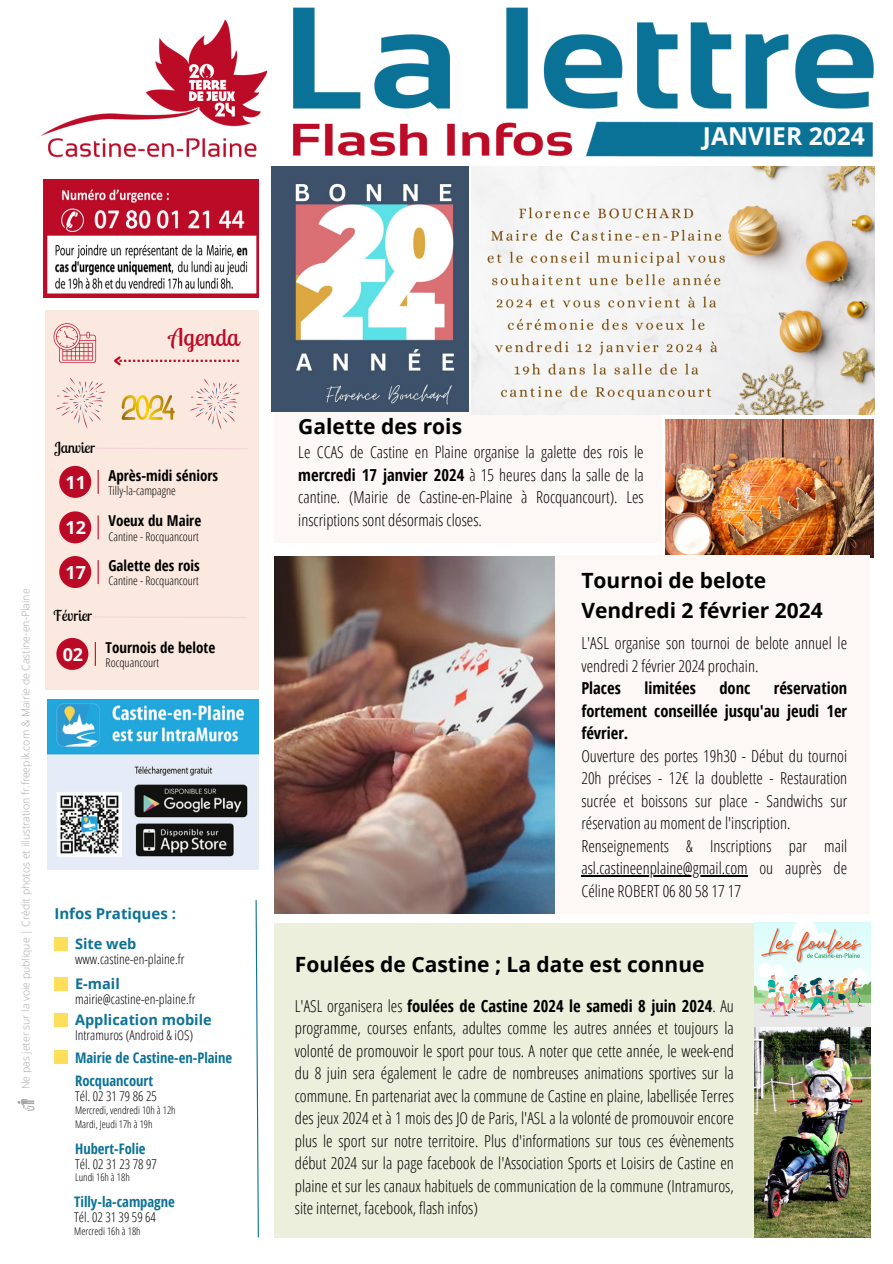
<style>
.page{position:relative;width:893px;height:1264px;background:#fff}
.page>*{position:absolute;margin:0;border:0;box-sizing:border-box;transform-origin:0 0}
.t1{font:700 24.6px "Open Sans";color:#fefdfd}
.t2{font:24.15px "Lobster Two";color:#bc0b27}
.t3{font:700 21px "Open Sans";color:#000}
.t4{font:700 18px "Open Sans";color:#fefdfd}
.t5{font:300 16.5px/22.5px "Open Sans Condensed";color:#000;text-align:justify}
.t6{font:700 16.5px/22.5px "Open Sans Condensed";color:#000;text-align:justify}
.t7{font:700 15px "Open Sans Condensed";color:#000}
.t8{font:700 15px "Open Sans";color:#0c7297}
.t9{font:15px "Lobster Two";color:#000}
.t10{font:700 14.55px "Open Sans Condensed";color:#0c7297}
.t11{font:700 14.55px "Open Sans";color:#0c7297}
.t12{font:300 13.5px "Open Sans Condensed";color:#000}
.t13{font:300 12px "Open Sans Condensed";color:#000}
.t14{font:300 10.5px "Open Sans";color:#a6a6a6}
.t15{font:300 10.5px "Open Sans Condensed";color:#000}
.s1{font-weight:700}
</style>
<div class="page">
<img style="left:39px;top:19px;width:229px;height:139px">
<img style="left:293px;top:8px;width:581px;height:148px">
<img style="left:43px;top:179px;width:215px;height:118px">
<div style="left:46px;top:310px;width:213px;height:379px;background:#fbe9df"></div>
<svg style="left:54px;top:323px;width:42px;height:39px"></svg>
<svg style="left:114px;top:356px;width:125px;height:10px"></svg>
<svg style="left:18px;top:1099px;width:16px;height:12px"></svg>
<div style="left:54px;top:936px;width:14px;height:14px;background:#ffde59"></div>
<div style="left:54px;top:977px;width:14px;height:13px;background:#ffde59"></div>
<div style="left:54px;top:1012px;width:14px;height:14px;background:#ffde59"></div>
<div style="left:54px;top:1050px;width:14px;height:14px;background:#ffde59"></div>
<svg style="left:255px;top:900px;width:4px;height:338px"></svg>
<svg style="left:95px;top:448px;width:153px;height:1px"></svg>
<div style="left:59px;top:466px;width:32px;height:32px;background:#bb0a26;border-radius:50%"></div>
<svg style="left:98px;top:470px;width:1px;height:24px"></svg>
<svg style="left:190px;top:379px;width:49px;height:51px"></svg>
<svg style="left:56px;top:378px;width:49px;height:51px"></svg>
<svg style="left:122px;top:395px;width:53px;height:25px"></svg>
<div style="left:59px;top:511px;width:32px;height:32px;background:#bb0a26;border-radius:50%"></div>
<svg style="left:98px;top:515px;width:1px;height:24px"></svg>
<div style="left:59px;top:556px;width:32px;height:32px;background:#bb0a26;border-radius:50%"></div>
<svg style="left:98px;top:560px;width:1px;height:24px"></svg>
<svg style="left:92px;top:616px;width:155px;height:2px"></svg>
<div style="left:56px;top:638px;width:32px;height:32px;background:#bb0a26;border-radius:50%"></div>
<svg style="left:95px;top:642px;width:1px;height:24px"></svg>
<img style="left:665px;top:419px;width:208px;height:139px">
<div style="left:275px;top:404px;width:387px;height:139px;background:#fdf8f5"></div>
<img style="left:275px;top:556px;width:280px;height:358px">
<div style="left:555px;top:555px;width:315px;height:358px;background:#fdf8f5"></div>
<div style="left:275px;top:922px;width:589px;height:315px;background:#ebefdb"></div>
<img style="left:754px;top:922px;width:116px;height:315px">
<img style="left:48px;top:699px;width:210px;height:170px">
<img style="left:471px;top:167px;width:403px;height:247px">
<img style="left:271px;top:167px;width:197px;height:244px">
<hr style="left:581px;top:875px;width:166px;height:1px;background:#000">
<p class="t1" style="left:703px;top:119px;width:163px">JANVIER 2024</p>
<p class="t2" style="left:169px;top:321px;width:71px">Agenda</p>
<p class="t14" style="left:18px;top:1089px;width:502px;rotate:-90deg">Ne pas jeter sur la voie publique | Crédit photos et illustration fr.freepik.com &amp; Mairie de Castine-en-Plaine</p>
<p class="t9" style="left:54px;top:438px;width:42px">Janvier</p>
<p class="t4" style="left:65px;top:469px;width:22px">11</p>
<p class="t7" style="left:108px;top:464px;width:111px">Après-midi séniors</p>
<p class="t13" style="left:108px;top:482px;width:69px">Tilly-la-campagne</p>
<p class="t4" style="left:65px;top:515px;width:22px">12</p>
<p class="t7" style="left:108px;top:510px;width:94px">Voeux du Maire</p>
<p class="t13" style="left:108px;top:528px;width:92px">Cantine - Rocquancourt</p>
<p class="t4" style="left:65px;top:559px;width:22px">17</p>
<p class="t9" style="left:54px;top:606px;width:40px">Février</p>
<p class="t4" style="left:63px;top:641px;width:22px">02</p>
<p class="t7" style="left:108px;top:554px;width:93px">Galette des rois</p>
<p class="t13" style="left:108px;top:572px;width:92px">Cantine - Rocquancourt</p>
<p class="t7" style="left:106px;top:636px;width:111px">Tournois de belote</p>
<p class="t13" style="left:106px;top:654px;width:55px">Rocquancourt</p>
<p class="t8" style="left:54px;top:903px;width:123px">Infos Pratiques :</p>
<p class="t11" style="left:75px;top:933px;width:63px">Site web</p>
<p class="t12" style="left:75px;top:949px;width:111px">www.castine-en-plaine.fr</p>
<p class="t11" style="left:75px;top:973px;width:46px">E-mail</p>
<p class="t12" style="left:75px;top:990px;width:122px">mairie@castine-en-plaine.fr</p>
<p class="t11" style="left:75px;top:1009px;width:138px">Application mobile</p>
<p class="t12" style="left:75px;top:1025px;width:120px">Intramuros (Android &amp; iOS)</p>
<p class="t10" style="left:75px;top:1047px;width:158px">Mairie de Castine-en-Plaine</p>
<p class="t10" style="left:75px;top:1070px;width:80px">Rocquancourt</p>
<p class="t12" style="left:75px;top:1086px;width:83px">Tél. 02 31 79 86 25</p>
<p class="t15" style="left:75px;top:1102px;width:102px">Mercredi, vendredi 10h à 12h</p>
<p class="t15" style="left:75px;top:1116px;width:79px">Mardi, Jeudi 17h à 19h</p>
<p class="t10" style="left:75px;top:1137px;width:72px">Hubert-Folie</p>
<p class="t12" style="left:75px;top:1154px;width:83px">Tél. 02 31 23 78 97</p>
<p class="t15" style="left:75px;top:1170px;width:56px">Lundi 16h à 18h</p>
<p class="t10" style="left:74px;top:1191px;width:102px">Tilly-la-campagne</p>
<p class="t12" style="left:74px;top:1207px;width:83px">Tél. 02 31 39 59 64</p>
<p class="t15" style="left:74px;top:1223px;width:68px">Mercredi 16h à 18h</p>
<p class="t3" style="left:298px;top:411px;width:165px">Galette des rois</p>
<p class="t5" style="left:298px;top:440px;width:347px">Le CCAS de Castine en Plaine organise la galette des rois le <span class="s1">mercredi 17 janvier 2024</span> à 15 heures dans la salle de la cantine. (Mairie de Castine-en-Plaine à Rocquancourt). Les inscriptions sont désormais closes.</p>
<p class="t3" style="left:581px;top:566px;width:186px">Tournoi de belote</p>
<p class="t3" style="left:581px;top:595px;width:243px">Vendredi 2 février 2024</p>
<p class="t5" style="left:581px;top:631px;width:267px">L'ASL organise son tournoi de belote annuel le vendredi 2 février 2024 prochain.</p>
<p class="t6" style="left:581px;top:676px;width:41px">Places</p>
<p class="t6" style="left:644px;top:676px;width:53px">limitées</p>
<p class="t6" style="left:719px;top:676px;width:32px">donc</p>
<p class="t6" style="left:581px;top:676px;width:267px;text-indent:192px">réservation fortement conseillée jusqu'au jeudi 1er février.</p>
<p class="t5" style="left:581px;top:744px;width:267px">Ouverture des portes 19h30 - Début du tournoi 20h précises - 12€ la doublette - Restauration sucrée et boissons sur place - Sandwichs sur réservation au moment de l'inscription.</p>
<p class="t5" style="left:581px;top:834px;width:267px">Renseignements &amp; Inscriptions par mail asl.castineenplaine@gmail.com ou auprès de Céline ROBERT 06 80 58 17 17</p>
<p class="t3" style="left:295px;top:949px;width:411px">Foulées de Castine ; La date est connue</p>
<p class="t5" style="left:295px;top:994px;width:440px">L'ASL organisera les <span class="s1">foulées de Castine 2024 le samedi 8 juin 2024</span>. Au programme, courses enfants, adultes comme les autres années et toujours la volonté de promouvoir le sport pour tous. A noter que cette année, le week-end du 8 juin sera également le cadre de nombreuses animations sportives sur la commune. En partenariat avec la commune de Castine en plaine, labellisée Terres des jeux 2024 et à 1 mois des JO de Paris, l'ASL a la volonté de promouvoir encore plus le sport sur notre territoire. Plus d'informations sur tous ces évènements début 2024 sur la page facebook de l'Association Sports et Loisirs de Castine en plaine et sur les canaux habituels de communication de la commune (Intramuros, site internet, facebook, flash infos)</p>
</div>
